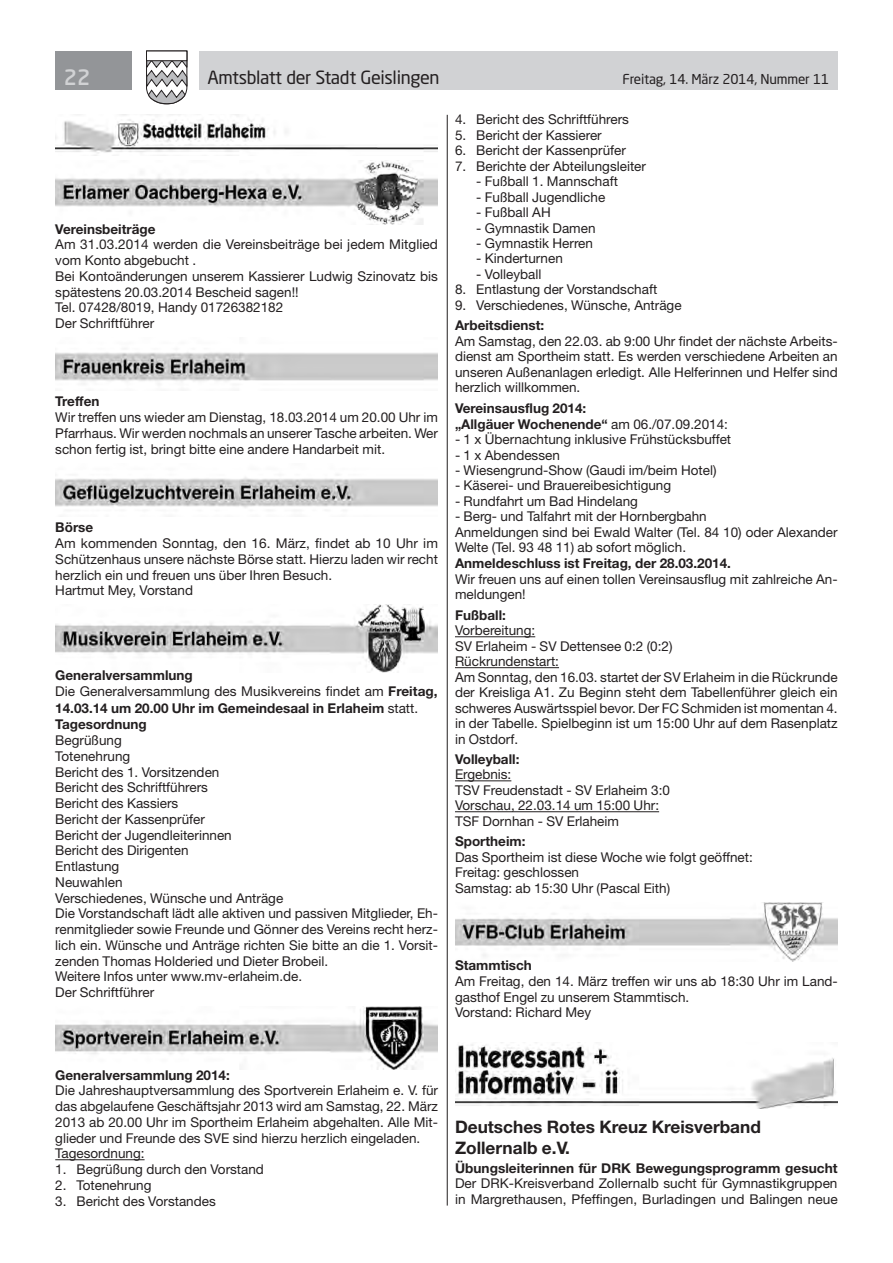
<style>
.page{position:relative;width:893px;height:1263px;background:#fff}
.page>*{position:absolute;margin:0;border:0;box-sizing:border-box;transform-origin:0 0}
.t1{font:500 21px "Neo Sans Std";color:#d1d2d4}
.t2{font:18px "Neo Sans Std";letter-spacing:-.02em;color:#231f20}
.t3{font:700 17.25px/20.5px "Helvetica Neue LT Std";color:#231f20}
.t4{font:13.5px/15.8px "Helvetica Neue LT Std";color:#231f20}
.t5{font:700 13.5px/16.5px "Helvetica Neue LT Std";color:#231f20}
.t6{font:13.5px "Neo Sans Std";letter-spacing:-.015em;color:#231f20}
.s1{font-weight:400}
</style>
<div class="page">
<div style="left:199px;top:51px;width:639px;height:38px;background:#d1d2d4"></div>
<div style="left:55px;top:51px;width:77px;height:38px;background:#939598"></div>
<svg style="left:146px;top:50px;width:42px;height:55px"></svg>
<div style="left:146px;top:51px;width:41px;height:10px;background:#fff;border:1px solid #231f20"></div>
<hr style="left:447px;top:115px;width:1px;height:1090px;background:#231f20">
<hr style="left:55px;top:1159px;width:90px;height:1px;background:#231f20">
<img style="left:55px;top:115px;width:383px;height:38px">
<img style="left:55px;top:161px;width:383px;height:64px">
<img style="left:55px;top:352px;width:383px;height:32px">
<img style="left:55px;top:474px;width:383px;height:34px">
<img style="left:55px;top:605px;width:383px;height:67px">
<img style="left:55px;top:1007px;width:383px;height:62px">
<hr style="left:455px;top:636px;width:80px;height:1px;background:#231f20">
<hr style="left:455px;top:667px;width:104px;height:1px;background:#231f20">
<hr style="left:455px;top:780px;width:56px;height:1px;background:#231f20">
<hr style="left:455px;top:811px;width:204px;height:1px;background:#231f20">
<img style="left:455px;top:902px;width:383px;height:59px">
<img style="left:455px;top:1044px;width:383px;height:64px">
<h1 class="t1" style="left:64px;top:64px;width:28px">22</h1>
<h2 class="t2" style="left:207px;top:66px;width:234px">Amtsblatt der Stadt Geislingen</h2>
<p class="t6" style="left:622px;top:71px;width:208px">Freitag, 14. März 2014, Nummer 11</p>
<p class="t5" style="left:55px;top:220px;width:102px">Vereinsbeiträge</p>
<p class="t4" style="left:55px;top:236px;width:384px">Am 31.03.2014 werden die Vereinsbeiträge bei jedem Mitglied vom Konto abgebucht .<br>Bei Kontoänderungen unserem Kassierer Ludwig Szinovatz bis spätestens 20.03.2014 Bescheid sagen!!<br>Tel. 07428/8019, Handy 01726382182<br>Der Schriftführer</p>
<p class="t5" style="left:55px;top:393px;width:46px">Treffen</p>
<p class="t4" style="left:55px;top:409px;width:384px;text-align:justify">Wir treffen uns wieder am Dienstag, 18.03.2014 um 20.00 Uhr im Pfarrhaus. Wir werden nochmals an unserer Tasche arbeiten. Wer schon fertig ist, bringt bitte eine andere Handarbeit mit.</p>
<p class="t5" style="left:55px;top:519px;width:40px">Börse</p>
<p class="t4" style="left:55px;top:535px;width:384px">Am kommenden Sonntag, den 16. März, findet ab 10 Uhr im Schützenhaus unsere nächste Börse statt. Hierzu laden wir recht herzlich ein und freuen uns über Ihren Besuch.<br>Hartmut Mey, Vorstand</p>
<p class="t5" style="left:55px;top:666px;width:384px">Generalversammlung<br><span class="s1">Die Generalversammlung des Musikvereins findet am</span> Freitag, 14.03.14 um 20.00 Uhr im Gemeindesaal in Erlaheim <span class="s1">statt.<br></span>Tagesordnung</p>
<p class="t4" style="left:55px;top:732px;width:384px">Begrüßung<br>Totenehrung<br>Bericht des 1. Vorsitzenden<br>Bericht des Schriftführers<br>Bericht des Kassiers<br>Bericht der Kassenprüfer<br>Bericht der Jugendleiterinnen<br>Bericht des Dirigenten<br>Entlastung<br>Neuwahlen<br>Verschiedenes, Wünsche und Anträge<br>Die Vorstandschaft lädt alle aktiven und passiven Mitglieder, Eh&shy;renmitglieder sowie Freunde und Gönner des Vereins recht herz&shy;lich ein. Wünsche und Anträge richten Sie bitte an die 1. Vorsit&shy;zenden Thomas Holderied und Dieter Brobeil.<br>Weitere Infos unter www.mv-erlaheim.de.<br>Der Schriftführer</p>
<p class="t4" style="left:455px;top:112px;width:176px">4. Bericht des Schriftführers</p>
<p class="t4" style="left:455px;top:127px;width:148px">5. Bericht der Kassierer</p>
<p class="t4" style="left:455px;top:142px;width:173px">6. Bericht der Kassenprüfer</p>
<p class="t4" style="left:455px;top:158px;width:193px">7. Berichte der Abteilungsleiter</p>
<p class="t4" style="left:476px;top:173px;width:143px">- Fußball 1. Mannschaft</p>
<p class="t4" style="left:476px;top:189px;width:131px">- Fußball Jugendliche</p>
<p class="t4" style="left:476px;top:204px;width:76px">- Fußball AH</p>
<p class="t4" style="left:476px;top:220px;width:121px">- Gymnastik Damen</p>
<p class="t4" style="left:476px;top:235px;width:118px">- Gymnastik Herren</p>
<p class="t4" style="left:476px;top:251px;width:88px">- Kinderturnen</p>
<p class="t4" style="left:476px;top:266px;width:67px">- Volleyball</p>
<p class="t4" style="left:455px;top:281px;width:204px">8. Entlastung der Vorstandschaft</p>
<p class="t4" style="left:455px;top:297px;width:228px">9. Verschiedenes, Wünsche, Anträge</p>
<p class="t5" style="left:455px;top:317px;width:91px">Arbeitsdienst:</p>
<p class="t4" style="left:455px;top:333px;width:384px;text-align:justify">Am Samstag, den 22.03. ab 9:00 Uhr findet der nächste Arbeits&shy;dienst am Sportheim statt. Es werden verschiedene Arbeiten an unseren Außenanlagen erledigt. Alle Helferinnen und Helfer sind herzlich willkommen.</p>
<p class="t5" style="left:455px;top:399px;width:274px">Vereinsausflug 2014:<br>„Allgäuer Wochenende“ <span class="s1">am 06./07.09.2014:</span></p>
<p class="t4" style="left:455px;top:431px;width:278px">- 1 x Übernachtung inklusive Frühstücksbuffet</p>
<p class="t4" style="left:455px;top:447px;width:106px">- 1 x Abendessen</p>
<p class="t4" style="left:455px;top:462px;width:263px">- Wiesengrund-Show (Gaudi im/beim Hotel)</p>
<p class="t4" style="left:455px;top:478px;width:218px">- Käserei- und Brauereibesichtigung</p>
<p class="t4" style="left:455px;top:493px;width:185px">- Rundfahrt um Bad Hindelang</p>
<p class="t4" style="left:455px;top:509px;width:384px">- Berg- und Talfahrt mit der Hornbergbahn<br>Anmeldungen sind bei Ewald Walter (Tel. 84 10) oder Alexander<br>Welte (Tel. 93 48 11) ab sofort möglich.</p>
<p class="t5" style="left:455px;top:555px;width:277px">Anmeldeschluss ist Freitag, der 28.03.2014.</p>
<p class="t4" style="left:455px;top:571px;width:384px">Wir freuen uns auf einen tollen Vereinsausflug mit zahlreiche An&shy;meldungen!</p>
<p class="t5" style="left:455px;top:606px;width:52px">Fußball:</p>
<p class="t4" style="left:455px;top:622px;width:384px">Vorbereitung:<br>SV Erlaheim - SV Dettensee 0:2 (0:2)<br>Rückrundenstart:<br>Am Sonntag, den 16.03. startet der SV Erlaheim in die Rückrunde der Kreisliga A1. Zu Beginn steht dem Tabellenführer gleich ein schweres Auswärtsspiel bevor. Der FC Schmiden ist momentan 4. in der Tabelle. Spielbeginn ist um 15:00 Uhr auf dem Rasenplatz in Ostdorf.</p>
<p class="t5" style="left:455px;top:751px;width:66px">Volleyball:</p>
<p class="t4" style="left:455px;top:767px;width:216px">Ergebnis:<br>TSV Freudenstadt - SV Erlaheim 3:0<br>Vorschau, 22.03.14 um 15:00 Uhr:<br>TSF Dornhan - SV Erlaheim</p>
<p class="t5" style="left:455px;top:833px;width:72px">Sportheim:</p>
<p class="t4" style="left:455px;top:849px;width:299px">Das Sportheim ist diese Woche wie folgt geöffnet:<br>Freitag: geschlossen<br>Samstag: ab 15:30 Uhr (Pascal Eith)</p>
<p class="t5" style="left:455px;top:957px;width:78px">Stammtisch</p>
<p class="t4" style="left:455px;top:973px;width:384px">Am Freitag, den 14. März treffen wir uns ab 18:30 Uhr im Land&shy;gasthof Engel zu unserem Stammtisch.<br>Vorstand: Richard Mey</p>
<p class="t5" style="left:55px;top:1066px;width:176px">Generalversammlung 2014:</p>
<p class="t4" style="left:55px;top:1082px;width:384px">Die Jahreshauptversammlung des Sportverein Erlaheim e. V. für das abgelaufene Geschäftsjahr 2013 wird am Samstag, 22. März 2013 ab 20.00 Uhr im Sportheim Erlaheim abgehalten. Alle Mit&shy;glieder und Freunde des SVE sind hierzu herzlich eingeladen.<br>Tagesordnung:</p>
<p class="t4" style="left:55px;top:1161px;width:210px">1. Begrüßung durch den Vorstand</p>
<p class="t4" style="left:55px;top:1177px;width:98px">2. Totenehrung</p>
<p class="t4" style="left:55px;top:1193px;width:162px">3. Bericht des Vorstandes</p>
<p class="t3" style="left:455px;top:1116px;width:307px">Deutsches Rotes Kreuz Kreisverband<br>Zollernalb e.V.</p>
<p class="t5" style="left:455px;top:1159px;width:384px">Übungsleiterinnen für DRK Bewegungsprogramm gesucht</p>
<p class="t4" style="left:455px;top:1175px;width:384px">Der DRK-Kreisverband Zollernalb sucht für Gymnastikgruppen in Margrethausen, Pfeffingen, Burladingen und Balingen neue</p>
</div>
